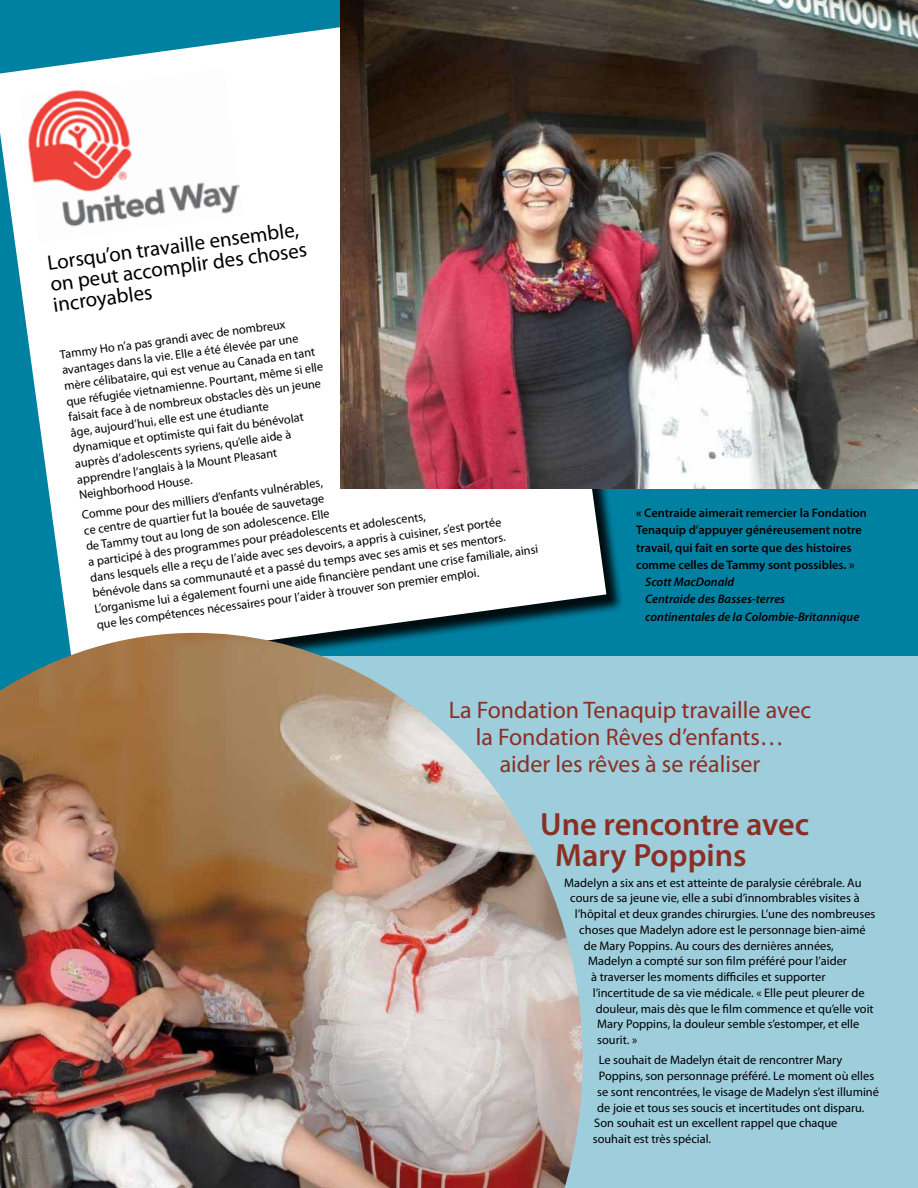
<style>
.page{position:relative;width:918px;height:1188px;background:#0081a2}
.page>*{position:absolute;margin:0;border:0;box-sizing:border-box;transform-origin:0 0}
.t1{font:600 32.25px/31.5px "Myriad Pro";color:#8a2f23}
.t2{font:24px/27px "Myriad Pro";color:#8a2f23;text-align:center}
.t3{font:21px/20.9px "Myriad Pro";color:#000}
.t4{font:12.3px/15.8px "Myriad Pro";color:#000}
.t5{font:600 12.3px/17.2px "Myriad Pro";color:#000}
.t6{font:italic 600 12.3px/17.2px "Myriad Pro";color:#000}
</style>
<div class="page">
<div style="left:152px;top:656px;width:766px;height:532px;background:#9ecddc"></div>
<svg style="left:0;top:2px;width:606px;height:631px;fill:#fff"></svg>
<img style="left:341px;top:0;width:577px;height:489px">
<img style="left:19px;top:68px;width:224px;height:175px">
<img style="left:0;top:633px;width:583px;height:555px">
<h3 class="t3" style="left:46px;top:253px;width:260px;rotate:-8deg">Lorsqu’on travaille ensemble, on peut accomplir des choses incroyables</h3>
<p class="t4" style="left:58px;top:347px;width:261px;rotate:-8deg">Tammy Ho n’a pas grandi avec de nombreux avantages dans la vie. Elle a été élevée par une mère célibataire, qui est venue au Canada en tant que réfugiée vietnamienne. Pourtant, même si elle faisait face à de nombreux obstacles dès un jeune âge, aujourd’hui, elle est une étudiante dynamique et optimiste qui fait du bénévolat auprès d’adolescents syriens, qu’elle aide à apprendre l’anglais à la Mount Pleasant Neighborhood House.</p>
<p class="t4" style="left:80px;top:508px;width:449px;rotate:-8deg">Comme pour des milliers d’enfants vulnérables,<br>ce centre de quartier fut la bouée de sauvetage<br>de Tammy tout au long de son adolescence. Elle<br>a participé à des programmes pour préadolescents et adolescents,<br>dans lesquels elle a reçu de l’aide avec ses devoirs, a appris à cuisiner, s’est portée bénévole dans sa communauté et a passé du temps avec ses amis et ses mentors.<br>L’organisme lui a également fourni une aide fi nancière pendant une crise familiale, ainsi que les compétences nécessaires pour l’aider à trouver son premier emploi.</p>
<p class="t5" style="left:636px;top:504px;width:232px">« Centraide aimerait remercier la Fondation Tenaquip d’appuyer généreusement notre travail, qui fait en sorte que des histoires comme celles de Tammy sont possibles. »</p>
<p class="t6" style="left:645px;top:573px;width:215px">Scott MacDonald<br>Centraide des Basses-terres<br>continentales de la Colombie-Britannique</p>
<h2 class="t2" style="left:449px;top:696px;width:364px">La Fondation Tenaquip travaille avec la Fondation Rêves d’enfants… aider les rêves à se réaliser</h2>
<h1 class="t1" style="left:555px;top:808px;width:256px;text-indent:-15px">Une rencontre avec<br>Mary Poppins</h1>
<p class="t4" style="left:564px;top:874px;width:299px">Madelyn a six ans et est atteinte de paralysie cérébrale. Au</p>
<p class="t4" style="left:570px;top:890px;width:291px">cours de sa jeune vie, elle a subi d’innombrables visites à</p>
<p class="t4" style="left:575px;top:906px;width:302px">l’hôpital et deux grandes chirurgies. L’une des nombreuses</p>
<p class="t4" style="left:579px;top:922px;width:288px">choses que Madelyn adore est le personnage bien-aimé</p>
<p class="t4" style="left:584px;top:938px;width:251px">de Mary Poppins. Au cours des dernières années,</p>
<p class="t4" style="left:588px;top:953px;width:260px">Madelyn a compté sur son film préféré pour l’aider</p>
<p class="t4" style="left:591px;top:969px;width:236px">à traverser les moments difficiles et supporter</p>
<p class="t4" style="left:593px;top:985px;width:273px">l’incertitude de sa vie médicale. « Elle peut pleurer de</p>
<p class="t4" style="left:596px;top:1001px;width:279px">douleur, mais dès que le film commence et qu’elle voit</p>
<p class="t4" style="left:597px;top:1016px;width:264px">Mary Poppins, la douleur semble s’estomper, et elle</p>
<p class="t4" style="left:597px;top:1032px;width:41px">sourit. »</p>
<p class="t4" style="left:599px;top:1052px;width:245px">Le souhait de Madelyn était de rencontrer Mary</p>
<p class="t4" style="left:599px;top:1068px;width:277px">Poppins, son personnage préféré. Le moment où elles</p>
<p class="t4" style="left:597px;top:1084px;width:283px">se sont rencontrées, le visage de Madelyn s’est illuminé</p>
<p class="t4" style="left:597px;top:1100px;width:269px">de joie et tous ses soucis et incertitudes ont disparu.</p>
<p class="t4" style="left:594px;top:1115px;width:245px">Son souhait est un excellent rappel que chaque</p>
<p class="t4" style="left:593px;top:1131px;width:120px">souhait est très spécial.</p>
</div>
